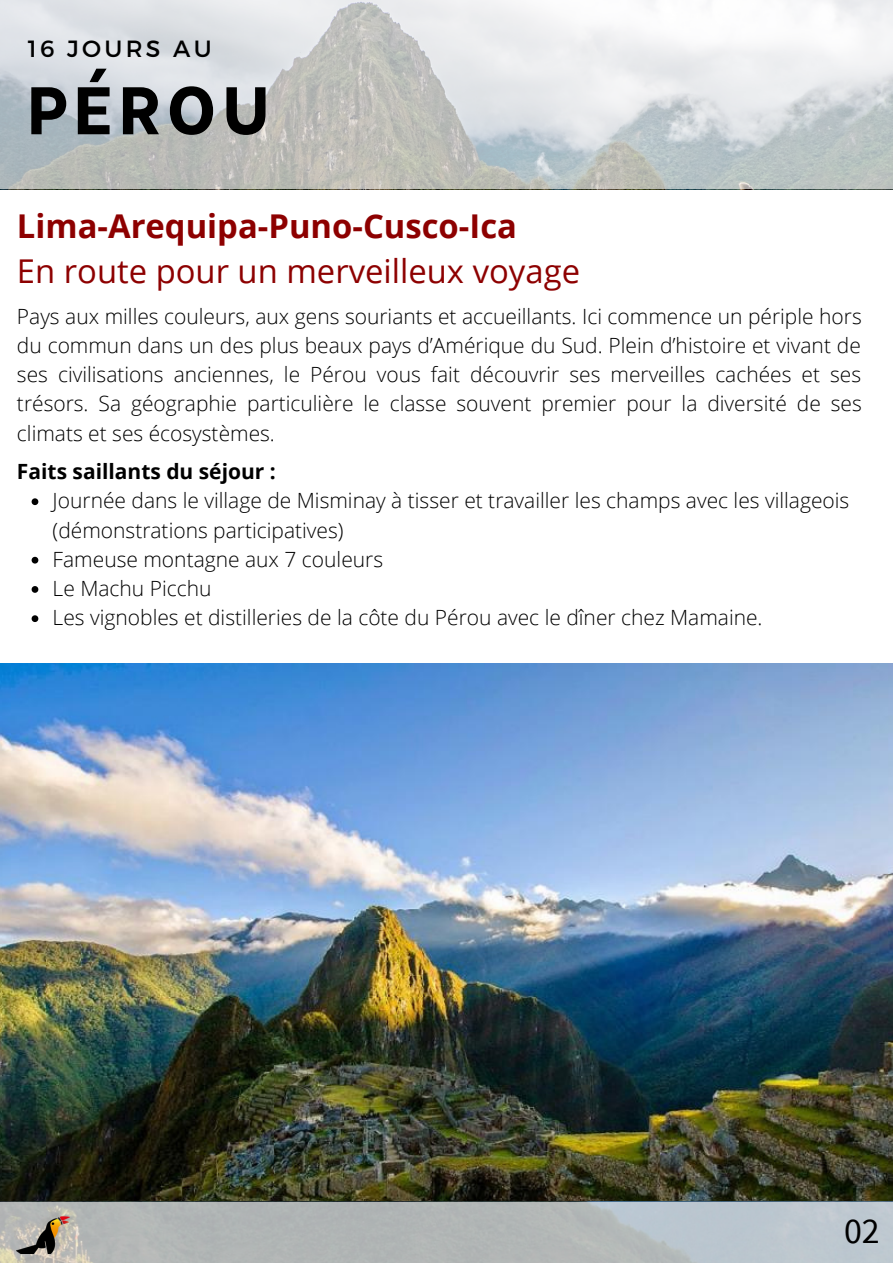
<style>
.page{position:relative;width:893px;height:1264px;background:#fff}
.page>*{position:absolute;margin:0;border:0;box-sizing:border-box;transform-origin:0 0}
.t1{font:800 67.05px "Be Vietnam";letter-spacing:.105em;color:#000}
.t2{font:36px "Source Sans Pro";color:#000}
.t3{font:32.85px "Open Sans";color:#8d0000}
.t4{font:700 32.85px "Open Sans";color:#8d0000}
.t5{font:23.4px "Montserrat";letter-spacing:.14em;color:#000}
.t6{font:300 21px/29.2px "Open Sans";color:#000;text-align:justify}
.t7{font:700 21px "Open Sans";color:#000}
</style>
<div class="page">
<img style="left:0;top:664px;width:892px;height:537px">
<svg style="left:0;top:0;width:892px;height:189px;background:#d2d5d6"></svg>
<svg style="left:0;top:1201px;width:892px;height:61px;background:#b3b9bb"></svg>
<img style="left:17px;top:1210px;width:53px;height:43px">
<svg style="left:32px;top:498px;width:6px;height:7px"></svg>
<svg style="left:32px;top:557px;width:6px;height:6px"></svg>
<svg style="left:32px;top:586px;width:6px;height:7px"></svg>
<svg style="left:32px;top:615px;width:6px;height:7px"></svg>
<p class="t5" style="left:28px;top:34px;width:185px">16 JOURS AU</p>
<p class="t1" style="left:28px;top:54px;width:242px">PÉROU</p>
<p class="t4" style="left:17px;top:203px;width:501px">Lima-Arequipa-Puno-Cusco-Ica</p>
<p class="t3" style="left:17px;top:248px;width:564px">En route pour un merveilleux voyage</p>
<p class="t6" style="left:17px;top:301px;width:846px">Pays aux milles couleurs, aux gens souriants et accueillants. Ici commence un périple hors du commun dans un des plus beaux pays d’Amérique du Sud. Plein d’histoire et vivant de ses civilisations anciennes, le Pérou vous fait découvrir ses merveilles cachées et ses trésors. Sa géographie particulière le classe souvent premier pour la diversité de ses climats et ses écosystèmes.</p>
<p class="t7" style="left:17px;top:457px;width:260px">Faits saillants du séjour :</p>
<p class="t6" style="left:53px;top:485px;width:798px">Journée dans le village de Misminay à tisser et travailler les champs avec les villageois (démonstrations participatives)</p>
<p class="t6" style="left:53px;top:544px;width:332px">Fameuse montagne aux 7 couleurs</p>
<p class="t6" style="left:53px;top:573px;width:160px">Le Machu Picchu</p>
<p class="t6" style="left:53px;top:602px;width:711px">Les vignobles et distilleries de la côte du Pérou avec le dîner chez Mamaine.</p>
<p class="t2" style="left:844px;top:1207px;width:37px">02</p>
</div>
